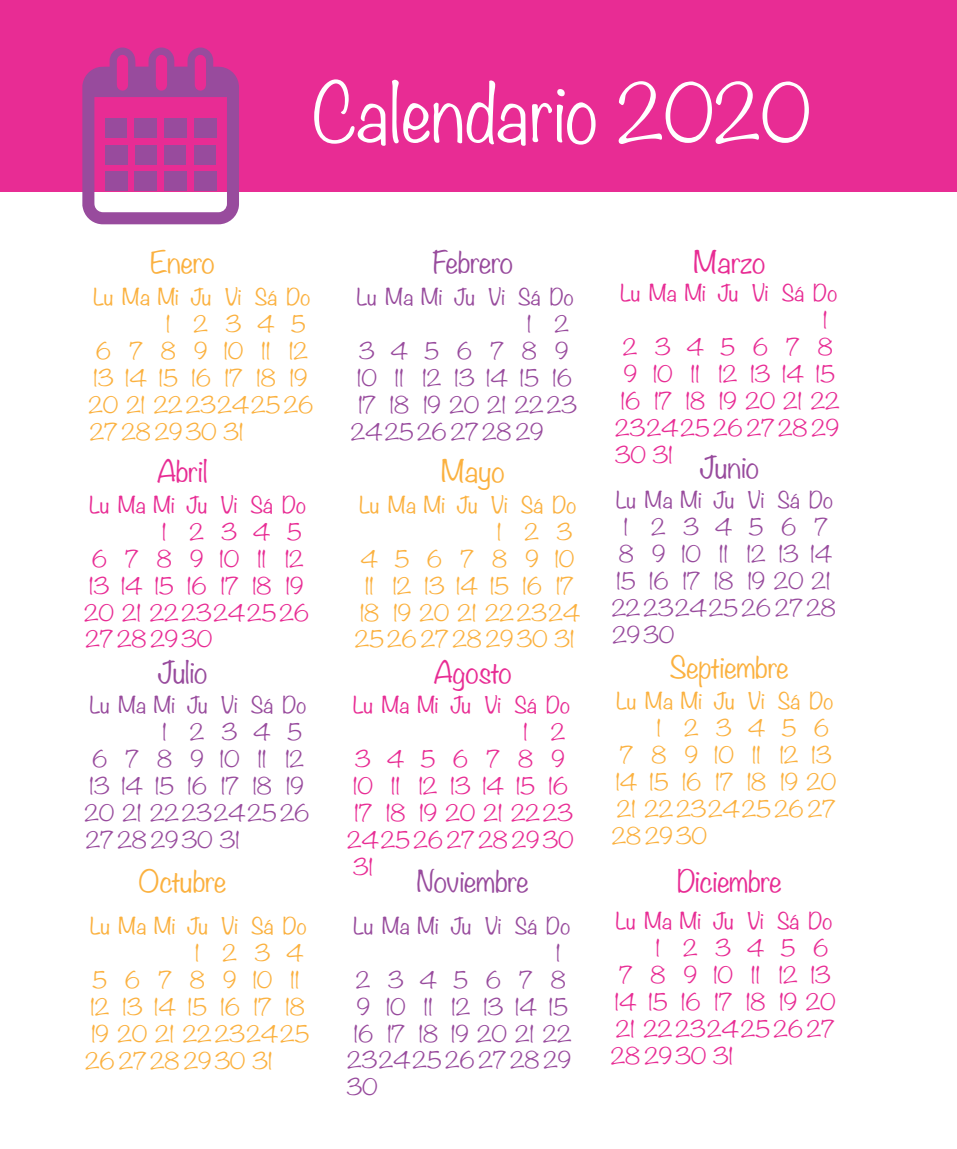
<style>
.page{position:relative;width:957px;height:1149px;background:#fff}
.page>*{position:absolute;margin:0;border:0;box-sizing:border-box;transform-origin:0 0}
.t1{font:300 72px "Noteworthy";color:#fff}
.t2{font:300 27px "Noteworthy";letter-spacing:-.01em;color:#fbb13f;scale:1.1 1}
.t3{font:300 27px "Noteworthy";letter-spacing:-.01em;color:#e82c94;scale:1.1 1}
.t4{font:300 27px "Noteworthy";letter-spacing:-.01em;color:#984b9d;scale:1.1 1}
.t5{font:300 27px "Noteworthy";letter-spacing:-.03em;color:#984b9d;scale:1.1 1}
.t6{font:300 20.25px "Noteworthy";letter-spacing:-.01em;color:#e82c94;scale:1.1 1}
.t7{font:300 20.25px "Noteworthy";letter-spacing:-.01em;color:#fbb13f;scale:1.1 1}
.t8{font:300 20.25px "Noteworthy";letter-spacing:-.01em;color:#984b9d;scale:1.1 1}
.t9{font:300 20.25px "Noteworthy";letter-spacing:.795em;color:#fbb13f;scale:1.1 1}
.t10{font:300 20.25px "Noteworthy";letter-spacing:.795em;color:#e82c94;scale:1.1 1}
.t11{font:300 20.25px "Noteworthy";letter-spacing:.795em;color:#984b9d;scale:1.1 1}
.t12{font:300 20.25px "Noteworthy";letter-spacing:.79em;color:#fbb13f;scale:1.1 1}
.t13{font:300 20.25px "Noteworthy";letter-spacing:.785em;color:#fbb13f;scale:1.1 1}
.t14{font:300 20.25px "Noteworthy";letter-spacing:.805em;color:#984b9d;scale:1.1 1}
.t15{font:300 20.25px "Noteworthy";letter-spacing:.78em;color:#e82c94;scale:1.1 1}
.t16{font:300 20.25px "Noteworthy";letter-spacing:.805em;color:#e82c94;scale:1.1 1}
.t17{font:300 20.25px "Noteworthy";letter-spacing:.78em;color:#984b9d;scale:1.1 1}
</style>
<div class="page">
<div style="left:0;top:0;width:957px;height:191px;background:#e82c94"></div>
<svg style="left:82px;top:48px;width:157px;height:176px"></svg>
<div style="left:105px;top:118px;width:22px;height:20px;background:#984b9d"></div>
<div style="left:135px;top:118px;width:22px;height:20px;background:#984b9d"></div>
<div style="left:164px;top:118px;width:22px;height:20px;background:#984b9d"></div>
<div style="left:194px;top:118px;width:22px;height:20px;background:#984b9d"></div>
<div style="left:105px;top:145px;width:22px;height:20px;background:#984b9d"></div>
<div style="left:135px;top:145px;width:22px;height:20px;background:#984b9d"></div>
<div style="left:164px;top:145px;width:22px;height:20px;background:#984b9d"></div>
<div style="left:194px;top:145px;width:22px;height:20px;background:#984b9d"></div>
<div style="left:105px;top:171px;width:22px;height:20px;background:#984b9d"></div>
<div style="left:135px;top:171px;width:22px;height:20px;background:#984b9d"></div>
<div style="left:164px;top:171px;width:22px;height:20px;background:#984b9d"></div>
<div style="left:194px;top:171px;width:22px;height:20px;background:#984b9d"></div>
<h1 class="t1" style="left:312px;top:50px;width:500px">Calendario 2020</h1>
<h2 class="t2" style="left:150px;top:238px;width:60px">Enero</h2>
<h2 class="t5" style="left:432px;top:238px;width:75px">Febrero</h2>
<h2 class="t3" style="left:693px;top:238px;width:67px">Marzo</h2>
<p class="t6" style="left:620px;top:275px;width:199px">Lu Ma Mi Ju Vi Sá Do</p>
<p class="t6" style="left:823px;top:302px;width:6px">1</p>
<p class="t15" style="left:623px;top:329px;width:192px">2345678</p>
<p class="t6" style="left:623px;top:356px;width:194px">9 10 11 12 13 14 15</p>
<p class="t6" style="left:620px;top:383px;width:201px">16 17 18 19 20 21 22</p>
<p class="t6" style="left:615px;top:410px;width:205px">23242526 27 28 29</p>
<p class="t6" style="left:615px;top:437px;width:54px">30 31</p>
<p class="t7" style="left:94px;top:279px;width:199px">Lu Ma Mi Ju Vi Sá Do</p>
<p class="t7" style="left:166px;top:306px;width:129px">1 2345</p>
<p class="t9" style="left:96px;top:333px;width:194px">6789101112</p>
<p class="t7" style="left:93px;top:360px;width:196px">13 14 15 16 17 18 19</p>
<p class="t7" style="left:88px;top:387px;width:206px">20 21 2223242526</p>
<p class="t7" style="left:90px;top:414px;width:141px">27 28 29 30 31</p>
<p class="t8" style="left:357px;top:279px;width:199px">Lu Ma Mi Ju Vi Sá Do</p>
<p class="t8" style="left:527px;top:306px;width:40px">1 2</p>
<p class="t14" style="left:359px;top:333px;width:192px">3456789</p>
<p class="t8" style="left:357px;top:360px;width:197px">10 11 12 13 14 15 16</p>
<p class="t8" style="left:358px;top:387px;width:200px">17 18 19 20 21 2223</p>
<p class="t8" style="left:351px;top:414px;width:176px">242526 27 28 29</p>
<h2 class="t3" style="left:157px;top:448px;width:47px">Abril</h2>
<h2 class="t2" style="left:441px;top:448px;width:60px">Mayo</h2>
<h2 class="t4" style="left:699px;top:443px;width:56px">Junio</h2>
<p class="t8" style="left:616px;top:482px;width:199px">Lu Ma Mi Ju Vi Sá Do</p>
<p class="t8" style="left:623px;top:509px;width:187px">1 234567</p>
<p class="t8" style="left:618px;top:536px;width:196px">8 9 10 11 121314</p>
<p class="t8" style="left:616px;top:563px;width:196px">15 16 17 18 19 20 21</p>
<p class="t8" style="left:611px;top:590px;width:205px">2223242526 27 28</p>
<p class="t8" style="left:612px;top:617px;width:58px">29 30</p>
<p class="t6" style="left:89px;top:486px;width:199px">Lu Ma Mi Ju Vi Sá Do</p>
<p class="t6" style="left:162px;top:513px;width:129px">1 2345</p>
<p class="t10" style="left:92px;top:540px;width:194px">6789101112</p>
<p class="t6" style="left:89px;top:567px;width:196px">13 14 15 16 17 18 19</p>
<p class="t6" style="left:84px;top:594px;width:206px">20 21 2223242526</p>
<p class="t6" style="left:86px;top:621px;width:117px">27 28 29 30</p>
<p class="t7" style="left:359px;top:486px;width:199px">Lu Ma Mi Ju Vi Sá Do</p>
<p class="t7" style="left:497px;top:513px;width:70px">1 23</p>
<p class="t13" style="left:361px;top:540px;width:196px">45678910</p>
<p class="t7" style="left:365px;top:567px;width:191px">11 12 13 14 15 16 17</p>
<p class="t7" style="left:360px;top:594px;width:202px">18 19 20 21 222324</p>
<p class="t7" style="left:355px;top:621px;width:201px">2526 27 28 29 30 31</p>
<h2 class="t4" style="left:157px;top:648px;width:47px">Julio</h2>
<h2 class="t3" style="left:434px;top:648px;width:73px">Agosto</h2>
<h2 class="t2" style="left:670px;top:643px;width:110px">Septiembre</h2>
<p class="t7" style="left:616px;top:682px;width:199px">Lu Ma Mi Ju Vi Sá Do</p>
<p class="t7" style="left:656px;top:709px;width:158px">1 23456</p>
<p class="t7" style="left:620px;top:736px;width:194px">7 8 910 11 1213</p>
<p class="t7" style="left:615px;top:763px;width:202px">14 15 16 17 18 19 20</p>
<p class="t7" style="left:617px;top:790px;width:200px">21 2223242526 27</p>
<p class="t7" style="left:612px;top:817px;width:88px">28 29 30</p>
<p class="t8" style="left:90px;top:687px;width:199px">Lu Ma Mi Ju Vi Sá Do</p>
<p class="t8" style="left:162px;top:714px;width:129px">1 2345</p>
<p class="t11" style="left:92px;top:741px;width:194px">6789101112</p>
<p class="t8" style="left:89px;top:768px;width:196px">13 14 15 16 17 18 19</p>
<p class="t8" style="left:85px;top:795px;width:206px">20 21 2223242526</p>
<p class="t8" style="left:86px;top:821px;width:141px">27 28 29 30 31</p>
<p class="t6" style="left:353px;top:687px;width:199px">Lu Ma Mi Ju Vi Sá Do</p>
<p class="t6" style="left:523px;top:714px;width:40px">1 2</p>
<p class="t16" style="left:355px;top:741px;width:192px">3456789</p>
<p class="t6" style="left:353px;top:768px;width:197px">10 11 12 13 14 15 16</p>
<p class="t6" style="left:354px;top:795px;width:200px">17 18 19 20 21 2223</p>
<p class="t6" style="left:347px;top:821px;width:207px">242526 27 28 29 30</p>
<p class="t6" style="left:353px;top:848px;width:20px">31</p>
<h2 class="t2" style="left:139px;top:857px;width:81px">Octubre</h2>
<h2 class="t4" style="left:417px;top:857px;width:103px">Noviembre</h2>
<h2 class="t3" style="left:677px;top:857px;width:97px">Diciembre</h2>
<p class="t7" style="left:90px;top:907px;width:199px">Lu Ma Mi Ju Vi Sá Do</p>
<p class="t7" style="left:195px;top:934px;width:100px">1 234</p>
<p class="t12" style="left:92px;top:961px;width:190px">567891011</p>
<p class="t7" style="left:90px;top:988px;width:196px">12 13 14 15 16 17 18</p>
<p class="t7" style="left:91px;top:1015px;width:200px">19 20 21 22232425</p>
<p class="t7" style="left:85px;top:1042px;width:172px">26 27 28 29 30 31</p>
<p class="t8" style="left:353px;top:907px;width:199px">Lu Ma Mi Ju Vi Sá Do</p>
<p class="t8" style="left:556px;top:934px;width:6px">1</p>
<p class="t17" style="left:356px;top:961px;width:192px">2345678</p>
<p class="t8" style="left:357px;top:988px;width:194px">9 10 11 12 13 14 15</p>
<p class="t8" style="left:353px;top:1015px;width:200px">16 17 18 19 20 21 22</p>
<p class="t8" style="left:347px;top:1042px;width:205px">23242526 27 28 29</p>
<p class="t8" style="left:346px;top:1069px;width:30px">30</p>
<p class="t6" style="left:616px;top:903px;width:199px">Lu Ma Mi Ju Vi Sá Do</p>
<p class="t6" style="left:655px;top:930px;width:158px">1 23456</p>
<p class="t6" style="left:619px;top:956px;width:194px">7 8 910 11 1213</p>
<p class="t6" style="left:614px;top:983px;width:202px">14 15 16 17 18 19 20</p>
<p class="t6" style="left:616px;top:1010px;width:200px">21 2223242526 27</p>
<p class="t6" style="left:611px;top:1037px;width:113px">28 29 30 31</p>
</div>
